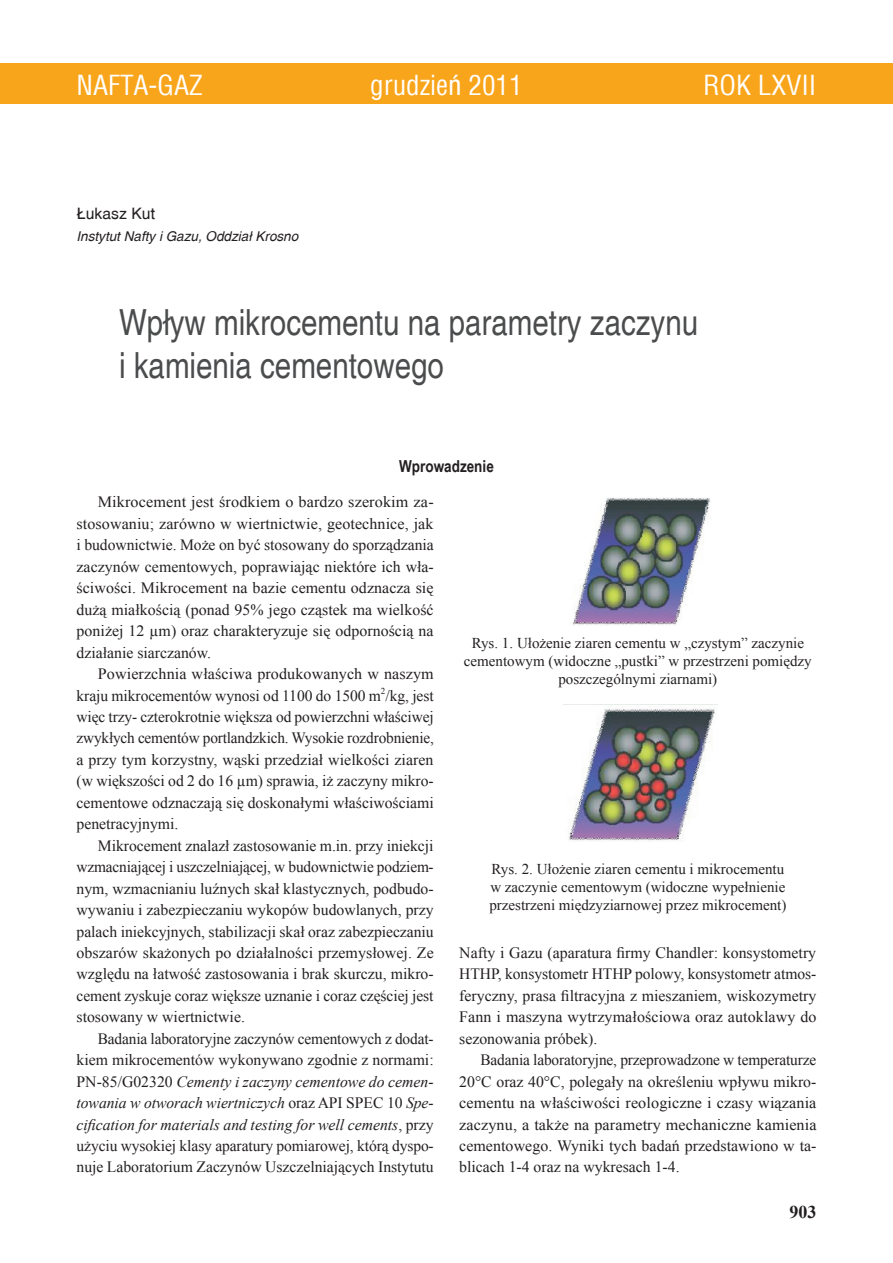
<style>
.page{position:relative;width:893px;height:1263px;background:#fff}
.page>*{position:absolute;margin:0;border:0;box-sizing:border-box;transform-origin:0 0}
.t1{font:condensed 36px/43.2px "Helvetica";color:#4b4c4d}
.t2{font:27px "Switzerland Condensed";color:#fff}
.t3{font:700 18px "Times New Roman";color:#231f20}
.t4{font:700 16.5px "Arial Narrow";color:#231f20}
.t5{font:15.75px/21.5px "Times New Roman";color:#231f20;text-align:justify}
.t6{font:15.75px "Switzerland";color:#231f20}
.t7{font:15px/18px "Times New Roman";color:#231f20;text-align:center}
.t8{font:italic 13.5px "Switzerland";color:#231f20}
.s1{font-style:italic}
</style>
<div class="page">
<div style="left:0;top:64px;width:893px;height:40px;background:#f9a51b"></div>
<img style="left:573px;top:498px;width:137px;height:127px">
<img style="left:563px;top:704px;width:154px;height:138px">
<h2 class="t2" style="left:77px;top:69px;width:128px">NAFTA-GAZ</h2>
<h2 class="t2" style="left:370px;top:69px;width:154px">grudzień 2011</h2>
<h2 class="t2" style="left:703px;top:69px;width:115px">ROK LXVII</h2>
<p class="t6" style="left:77px;top:204px;width:80px">Łukasz Kut</p>
<p class="t8" style="left:77px;top:228px;width:223px">Instytut Nafty i Gazu, Oddział Krosno</p>
<h1 class="t1" style="left:119px;top:301px;width:581px">Wpływ mikrocementu na parametry zaczynu i kamienia cementowego</h1>
<p class="t4" style="left:399px;top:453px;width:96px">Wprowadzenie</p>
<p class="t5" style="left:77px;top:491px;width:359px;text-indent:21px">Mikrocement jest środkiem o bardzo szerokim za&shy;stosowaniu; zarówno w wiertnictwie, geotechnice, jak i budownictwie. Może on być stosowany do sporządzania zaczynów cementowych, poprawiając niektóre ich wła&shy;ściwości. Mikrocement na bazie cementu odznacza się dużą miałkością (ponad 95% jego cząstek ma wielkość poniżej 12 µm) oraz charakteryzuje się odpornością na działanie siarczanów.</p>
<p class="t5" style="left:77px;top:663px;width:359px;text-indent:21px">Powierzchnia właściwa produkowanych w naszym kraju mikrocementów wynosi od 1100 do 1500 m<sup>2</sup>/kg, jest więc trzy- czterokrotnie większa od powierzchni właściwej zwykłych cementów portlandzkich. Wysokie rozdrobnienie, a przy tym korzystny, wąski przedział wielkości ziaren (w większości od 2 do 16 µm) sprawia, iż zaczyny mikro&shy;cementowe odznaczają się doskonałymi właściwościami penetracyjnymi.</p>
<p class="t5" style="left:77px;top:834px;width:359px;text-indent:21px">Mikrocement znalazł zastosowanie m.in. przy iniekcji wzmacniającej i uszczelniającej, w budownictwie podziem&shy;nym, wzmacnianiu luźnych skał klastycznych, podbudo&shy;wywaniu i zabezpieczaniu wykopów budowlanych, przy palach iniekcyjnych, stabilizacji skał oraz zabezpieczaniu obszarów skażonych po działalności przemysłowej. Ze względu na łatwość zastosowania i brak skurczu, mikro&shy;cement zyskuje coraz większe uznanie i coraz częściej jest stosowany w wiertnictwie.</p>
<p class="t5" style="left:77px;top:1027px;width:359px;text-indent:21px">Badania laboratoryjne zaczynów cementowych z dodat&shy;kiem mikrocementów wykonywano zgodnie z normami:<br>PN-85/G02320 <span class="s1">Cementy i zaczyny cementowe do cemen&shy;towania w otworach wiertniczych</span> oraz API SPEC 10 <span class="s1">Spe&shy;cification for materials and testing for well cements</span>, przy użyciu wysokiej klasy aparatury pomiarowej, którą dyspo&shy;nuje Laboratorium Zaczynów Uszczelniających Instytutu</p>
<p class="t7" style="left:464px;top:634px;width:349px">Rys. 1. Ułożenie ziaren cementu w „czystym” zaczynie cementowym (widoczne „pustki” w przestrzeni pomiędzy poszczególnymi ziarnami)</p>
<p class="t7" style="left:489px;top:859px;width:298px;text-align:left">Rys. 2. Ułożenie ziaren cementu i mikrocementu w zaczynie cementowym (widoczne wypełnienie przestrzeni międzyziarnowej przez mikrocement)</p>
<p class="t5" style="left:459px;top:942px;width:359px">Nafty i Gazu (aparatura firmy Chandler: konsystometry HTHP, konsystometr HTHP polowy, konsystometr atmos&shy;feryczny, prasa filtracyjna z mieszaniem, wiskozymetry Fann i maszyna wytrzymałościowa oraz autoklawy do sezonowania próbek).</p>
<p class="t5" style="left:459px;top:1049px;width:359px;text-indent:21px">Badania laboratoryjne, przeprowadzone w temperaturze 20°C oraz 40°C, polegały na określeniu wpływu mikro&shy;cementu na właściwości reologiczne i czasy wiązania zaczynu, a także na parametry mechaniczne kamienia cementowego. Wyniki tych badań przedstawiono w ta&shy;blicach 1-4 oraz na wykresach 1-4.</p>
<p class="t3" style="left:789px;top:1199px;width:28px">903</p>
</div>
